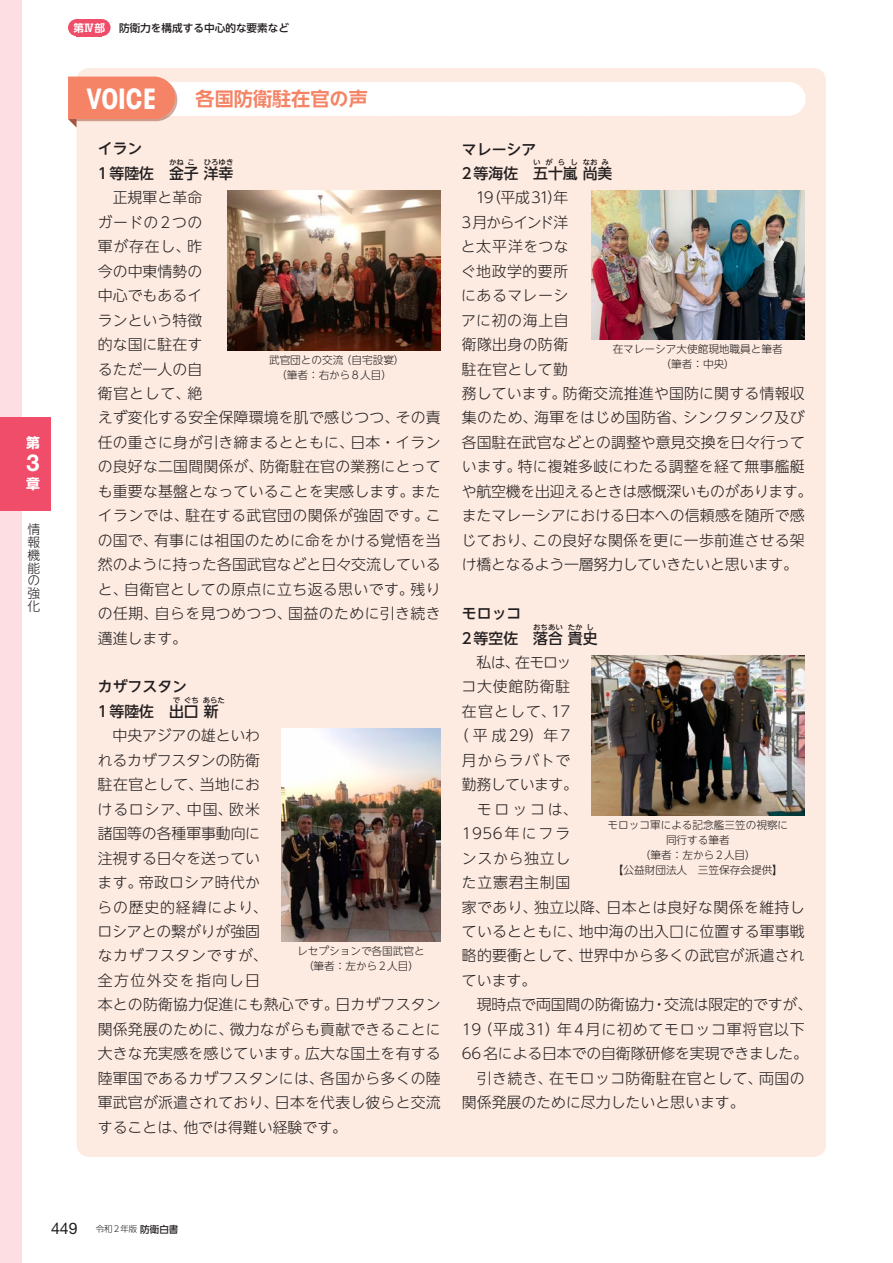
<style>
.page{position:relative;width:893px;height:1263px;background:#fff}
.page>*{position:absolute;margin:0;border:0;box-sizing:border-box;transform-origin:0 0}
.t1{font:700 condensed 27.6px "ITC Avant Garde Std";color:#fff}
.t2{font:700 23.4px "Helvetica Neue LT Std";color:#fff}
.t3{font:700 19.2px "UD Shin Go NT Pr 6 N De";color:#f48465}
.t4{font:300 14.85px/24.5px "UD Shin Go NT Pr 6 N";letter-spacing:.015em;color:#231f20}
.t5{font:500 14.85px/24.5px "UD Shin Go NT Pr 6 N";color:#231f20}
.t6{font:300 14.85px "UD Shin Go NT Pr 6 N";letter-spacing:.055em;color:#231f20}
.t7{font:300 14.85px "UD Shin Go NT Pr 6 N";letter-spacing:-.01em;color:#231f20}
.t8{font:300 14.85px "UD Shin Go NT Pr 6 N";letter-spacing:-.005em;color:#231f20}
.t9{font:300 14.85px "UD Shin Go NT Pr 6 N";letter-spacing:.05em;color:#231f20}
.t10{font:300 14.85px "UD Shin Go NT Pr 6 N";letter-spacing:-.03em;color:#231f20}
.t11{font:300 14.85px "UD Shin Go NT Pr 6 N";letter-spacing:.135em;color:#231f20}
.t12{font:700 13.8px "UD Shin Go NT Pr 6 N";color:#fff}
.t13{font:300 12.75px/12.8px "UD Shin Go NT Pr 6 N";color:#231f20;text-align:justify}
.t14{font:300 10.65px/14.9px "UD Shin Go NT Pr 6 N";color:#231f20;text-align:center}
.t15{font:500 10.65px "UD Shin Go NT Pr 6 N";color:#231f20}
.t16{font:700 10.65px "UD Shin Go NT Pr 6 N De";color:#fff}
.t17{font:300 8.55px "UD Shin Go NT Pr 6 N";letter-spacing:.065em;color:#231f20}
.t18{font:500 7.5px "UD Shin Go NT Pr 6 N";color:#231f20}
.s1{font-family:"Helvetica Neue LT Std";font-weight:400;font-size:15.9px}
.s2{font-weight:500;font-size:9.6px}
</style>
<div class="page">
<div style="left:0;top:0;width:21px;height:1263px;background:#fcdee3"></div>
<div style="left:0;top:417px;width:51px;height:93px;background:#ef4d69"></div>
<div style="left:77px;top:68px;width:749px;height:1089px;background:#fdeae0;border-radius:13px"></div>
<div style="left:115px;top:82px;width:673px;height:34px;background:#fff"></div>
<hr style="left:788px;top:82px;width:1px;height:34px;background:#fff">
<svg style="left:68px;top:77px;width:110px;height:51px"></svg>
<img style="left:228px;top:191px;width:212px;height:159px">
<img style="left:281px;top:729px;width:160px;height:212px">
<img style="left:591px;top:191px;width:213px;height:148px">
<img style="left:592px;top:656px;width:212px;height:159px">
<div style="left:77px;top:19px;width:25px;height:17px;background:#ef4d69"></div>
<div style="left:68px;top:19px;width:17px;height:17px;background:#ef4d69;border-radius:50%"></div>
<div style="left:94px;top:19px;width:17px;height:17px;background:#ef4d69;border-radius:50%"></div>
<p class="t12" style="left:26px;top:432px;width:15px">第</p>
<h2 class="t2" style="left:26px;top:448px;width:14px">3</h2>
<p class="t12" style="left:26px;top:473px;width:15px">章</p>
<p class="t13" style="left:28px;top:523px;width:14px">情報機能の強化</p>
<p class="t16" style="left:73px;top:19px;width:33px">第Ⅳ部</p>
<p class="t15" style="left:119px;top:19px;width:172px">防衛力を構成する中心的な要素など</p>
<h1 class="t1" style="left:87px;top:81px;width:72px">VOICE</h1>
<p class="t3" style="left:196px;top:83px;width:174px">各国防衛駐在官の声</p>
<p class="t5" style="left:98px;top:136px;width:137px">イラン<br>1等陸佐　金子洋幸</p>
<p class="t18" style="left:169px;top:156px;width:16px">かね</p>
<p class="t18" style="left:188px;top:156px;width:9px">こ</p>
<p class="t18" style="left:204px;top:156px;width:31px">ひろゆき</p>
<p class="t4" style="left:98px;top:185px;width:344px;text-indent:15px">正規軍と革命<br>ガードの2つの<br>軍が存在し、昨<br>今の中東情勢の<br>中心でもあるイ<br>ランという特徴<br>的な国に駐在す<br>るただ一人の自<br>衛官として、絶<br>えず変化する安全保障環境を肌で感じつつ、その責任の重さに身が引き締まるとともに、日本・イランの良好な二国間関係が、防衛駐在官の業務にとっても重要な基盤となっていることを実感します。またイランでは、駐在する武官団の関係が強固です。この国で、有事には祖国のために命をかける覚悟を当然のように持った各国武官などと日々交流していると、自衛官としての原点に立ち返る思いです。残りの任期、自らを見つめつつ、国益のために引き続き邁進します。</p>
<p class="t5" style="left:98px;top:674px;width:122px">カザフスタン<br>1等陸佐　出口新</p>
<p class="t14" style="left:269px;top:352px;width:137px">武官団との交流（自宅設宴）（筆者：右から8人目）</p>
<p class="t18" style="left:173px;top:694px;width:9px">で</p>
<p class="t18" style="left:184px;top:694px;width:16px">ぐち</p>
<p class="t18" style="left:203px;top:694px;width:24px">あらた</p>
<p class="t4" style="left:98px;top:723px;width:345px;text-indent:15px">中央アジアの雄といわ<br>れるカザフスタンの防衛<br>駐在官として、当地にお<br>けるロシア、中国、欧米<br>諸国等の各種軍事動向に<br>注視する日々を送ってい<br>ます。帝政ロシア時代か<br>らの歴史的経緯により、<br>ロシアとの繋がりが強固<br>なカザフスタンですが、<br>全方位外交を指向し日<br>本との防衛協力促進にも熱心です。日カザフスタン関係発展のために、微力ながらも貢献できることに大きな充実感を感じています。広大な国土を有する陸軍国であるカザフスタンには、各国から多くの陸軍武官が派遣されており、日本を代表し彼らと交流することは、他では得難い経験です。</p>
<p class="t14" style="left:297px;top:943px;width:129px">レセプションで各国武官と（筆者：左から2人目）</p>
<p class="t5" style="left:462px;top:136px;width:152px">マレーシア<br>2等海佐　五十嵐尚美</p>
<p class="t18" style="left:533px;top:156px;width:46px">いがらし</p>
<p class="t18" style="left:583px;top:156px;width:16px">なお</p>
<p class="t18" style="left:601px;top:156px;width:9px">み</p>
<p class="t4" style="left:461px;top:185px;width:353px;text-indent:15px">19（平成31）年<br>3 月からインド洋<br>と太平洋をつな<br>ぐ地政学的要所<br>にあるマレーシ<br>アに初の海上自<br>衛隊出身の防衛<br>駐在官として勤<br>務しています。防衛交流推進や国防に関する情報収集のため、海軍をはじめ国防省、シンクタンク及び各国駐在武官などとの調整や意見交換を日々行っています。特に複雑多岐にわたる調整を経て無事艦艇や航空機を出迎えるときは感慨深いものがあります。またマレーシアにおける日本への信頼感を随所で感じており、この良好な関係を更に一歩前進させる架け橋となるよう一層努力していきたいと思います。</p>
<p class="t5" style="left:462px;top:601px;width:137px">モロッコ<br>2等空佐　落合貴史</p>
<p class="t14" style="left:613px;top:341px;width:172px">在マレーシア大使館現地職員と筆者（筆者：中央）</p>
<p class="t18" style="left:533px;top:621px;width:31px">おちあい</p>
<p class="t18" style="left:568px;top:621px;width:16px">たか</p>
<p class="t18" style="left:586px;top:621px;width:9px">し</p>
<p class="t4" style="left:477px;top:650px;width:96px">私は、在モロッ</p>
<p class="t6" style="left:462px;top:675px;width:110px">コ大使館防衛駐</p>
<p class="t4" style="left:462px;top:698px;width:110px">在官として、17</p>
<p class="t4" style="left:454px;top:723px;width:118px">（平成29）年7</p>
<p class="t9" style="left:462px;top:748px;width:110px">月からラバトで</p>
<p class="t10" style="left:462px;top:772px;width:118px">勤務しています。</p>
<p class="t4" style="left:477px;top:796px;width:102px">モロッコは、</p>
<p class="t11" style="left:462px;top:821px;width:110px">1956年にフラ</p>
<p class="t9" style="left:462px;top:846px;width:110px">ンスから独立し</p>
<p class="t9" style="left:462px;top:870px;width:110px">た立憲君主制国</p>
<p class="t4" style="left:462px;top:894px;width:344px">家であり、独立以降、日本とは良好な関係を維持し</p>
<p class="t4" style="left:462px;top:918px;width:344px">ているとともに、地中海の出入口に位置する軍事戦</p>
<p class="t4" style="left:462px;top:943px;width:344px">略的要衝として、世界中から多くの武官が派遣され</p>
<p class="t4" style="left:462px;top:967px;width:76px">ています。</p>
<p class="t8" style="left:477px;top:993px;width:337px">現時点で両国間の防衛協力・交流は限定的ですが、</p>
<p class="t6" style="left:462px;top:1017px;width:344px">19（平成31）年4月に初めてモロッコ軍将官以下</p>
<p class="t7" style="left:462px;top:1041px;width:348px">66名による日本での自衛隊研修を実現できました。</p>
<p class="t4" style="left:477px;top:1065px;width:329px">引き続き、在モロッコ防衛駐在官として、両国の</p>
<p class="t4" style="left:462px;top:1090px;width:284px">関係発展のために尽力したいと思います。</p>
<p class="t14" style="left:607px;top:817px;width:182px">モロッコ軍による記念艦三笠の視察に同行する筆者<br>（筆者：左から2人目）<br>【公益財団法人　三笠保存会提供】</p>
<p class="t17" style="left:51px;top:1222px;width:129px"><span class="s1">449</span> 令和2年版<span class="s2">防衛白書</span></p>
</div>
